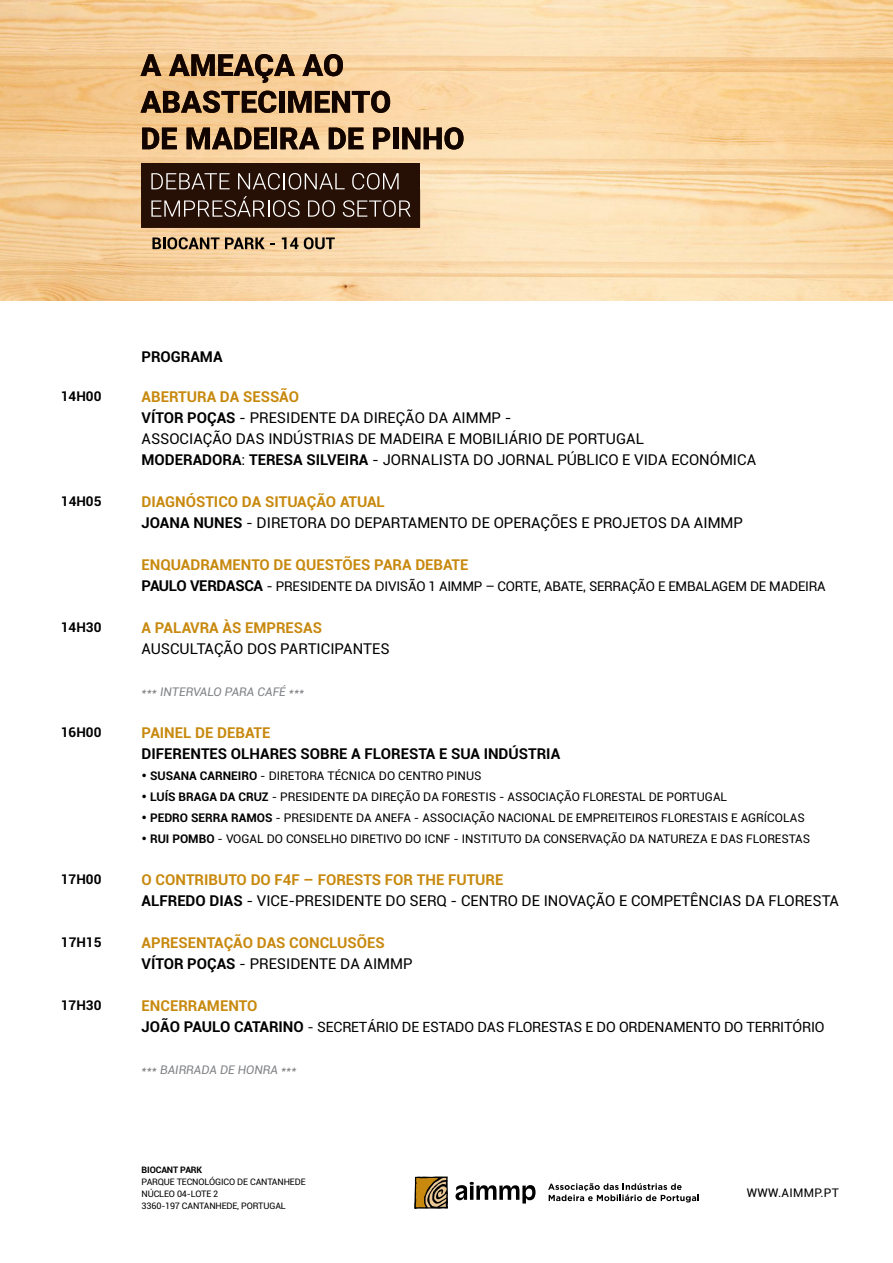
<style>
.page{position:relative;width:893px;height:1263px;background:#fff}
.page>*{position:absolute;margin:0;border:0;box-sizing:border-box;transform-origin:0 0}
.t1{font:15px/21px "Roboto";color:#000}
.t2{font:700 15px "Roboto";color:#c8890e}
.t3{font:700 15px "Roboto";color:#000}
.t4{font:14.25px "Roboto";letter-spacing:-.01em;color:#000}
.t5{font:13.5px "Roboto";letter-spacing:-.015em;color:#000}
.t6{font:700 13.5px "Roboto";color:#000}
.t7{font:12px "Roboto";color:#000}
.t8{font:italic 12px "Roboto";color:#808285}
.t9{font:12px "Roboto";letter-spacing:.025em;color:#000}
.t10{font:9px "Roboto";letter-spacing:-.015em;color:#000}
.t11{font:700 9px "Roboto";letter-spacing:-.015em;color:#000}
.s1{font-weight:700}
.s2{font-weight:700;font-size:15px}
.s3{font-size:14.25px}
</style>
<div class="page">
<img style="left:0;top:0;width:893px;height:301px">
<svg style="left:414px;top:1176px;width:34px;height:33px"></svg>
<svg style="left:455px;top:1182px;width:80px;height:21px"></svg>
<svg style="left:548px;top:1183px;width:151px;height:19px"></svg>
<svg style="left:140px;top:54px;width:21px;height:22px"></svg>
<svg style="left:169px;top:54px;width:126px;height:29px;background:#927351"></svg>
<svg style="left:302px;top:54px;width:41px;height:22px"></svg>
<svg style="left:140px;top:91px;width:136px;height:22px;background:#795c3f"></svg>
<div style="left:279px;top:91px;width:5px;height:22px;background:#120500"></div>
<svg style="left:288px;top:91px;width:102px;height:22px;background:#6e563e"></svg>
<svg style="left:142px;top:128px;width:35px;height:21px"></svg>
<svg style="left:187px;top:128px;width:82px;height:21px;background:#695039"></svg>
<div style="left:272px;top:128px;width:5px;height:21px;background:#120500"></div>
<svg style="left:280px;top:128px;width:40px;height:21px"></svg>
<svg style="left:329px;top:128px;width:34px;height:21px"></svg>
<svg style="left:373px;top:128px;width:17px;height:21px"></svg>
<div style="left:393px;top:128px;width:6px;height:21px;background:#120500"></div>
<svg style="left:402px;top:127px;width:61px;height:23px"></svg>
<div style="left:141px;top:163px;width:279px;height:27px;background:#260f05"></div>
<svg style="left:141px;top:173px;width:279px;height:55px"></svg>
<svg style="left:152px;top:237px;width:123px;height:12px"></svg>
<svg style="left:282px;top:237px;width:16px;height:12px"></svg>
<svg style="left:304px;top:237px;width:31px;height:12px"></svg>
<p class="t6" style="left:61px;top:387px;width:42px">14H00</p>
<p class="t6" style="left:61px;top:492px;width:42px">14H05</p>
<p class="t6" style="left:61px;top:618px;width:42px">14H30</p>
<p class="t6" style="left:61px;top:723px;width:42px">16H00</p>
<p class="t6" style="left:61px;top:870px;width:42px">17H00</p>
<p class="t6" style="left:61px;top:933px;width:42px">17H15</p>
<p class="t6" style="left:61px;top:996px;width:42px">17H30</p>
<p class="t3" style="left:142px;top:346px;width:82px">PROGRAMA</p>
<p class="t2" style="left:142px;top:386px;width:159px">ABERTURA DA SESSÃO</p>
<p class="t1" style="left:142px;top:407px;width:504px"><span class="s1">VÍTOR POÇAS</span> - PRESIDENTE DA DIREÇÃO DA AIMMP -<br>ASSOCIAÇÃO DAS INDÚSTRIAS DE MADEIRA E MOBILIÁRIO DE PORTUGAL</p>
<p class="t1" style="left:142px;top:449px;width:616px"><span class="s1">MODERADORA</span>: <span class="s1">TERESA SILVEIRA</span> - JORNALISTA DO JORNAL PÚBLICO E VIDA ECONÓMICA</p>
<p class="t2" style="left:142px;top:491px;width:245px">DIAGNÓSTICO DA SITUAÇÃO ATUAL</p>
<p class="t1" style="left:142px;top:512px;width:603px"><span class="s1">JOANA NUNES</span> - DIRETORA DO DEPARTAMENTO DE OPERAÇÕES E PROJETOS DA AIMMP</p>
<p class="t2" style="left:142px;top:554px;width:328px">ENQUADRAMENTO DE QUESTÕES PARA DEBATE</p>
<p class="t5" style="left:142px;top:577px;width:686px"><span class="s2">PAULO VERDASCA</span> <span class="s3">-</span> PRESIDENTE DA DIVISÃO 1 AIMMP – CORTE, ABATE, SERRAÇÃO E EMBALAGEM DE MADEIRA</p>
<p class="t2" style="left:142px;top:617px;width:182px">A PALAVRA ÀS EMPRESAS</p>
<p class="t1" style="left:142px;top:638px;width:250px">AUSCULTAÇÃO DOS PARTICIPANTES</p>
<p class="t8" style="left:142px;top:683px;width:164px">*** INTERVALO PARA CAFÉ ***</p>
<p class="t2" style="left:142px;top:722px;width:130px">PAINEL DE DEBATE</p>
<p class="t3" style="left:142px;top:743px;width:420px">DIFERENTES OLHARES SOBRE A FLORESTA E SUA INDÚSTRIA</p>
<p class="t7" style="left:142px;top:767px;width:341px">• <span class="s1">SUSANA CARNEIRO</span> - DIRETORA TÉCNICA DO CENTRO PINUS</p>
<p class="t7" style="left:142px;top:788px;width:587px">• <span class="s1">LUÍS BRAGA DA CRUZ</span> - PRESIDENTE DA DIREÇÃO DA FORESTIS - ASSOCIAÇÃO FLORESTAL DE PORTUGAL</p>
<p class="t7" style="left:142px;top:809px;width:665px">• <span class="s1">PEDRO SERRA RAMOS</span> - PRESIDENTE DA ANEFA - ASSOCIAÇÃO NACIONAL DE EMPREITEIROS FLORESTAIS E AGRÍCOLAS</p>
<p class="t7" style="left:142px;top:830px;width:670px">• <span class="s1">RUI POMBO</span> - VOGAL DO CONSELHO DIRETIVO DO ICNF - INSTITUTO DA CONSERVAÇÃO DA NATUREZA E DAS FLORESTAS</p>
<p class="t2" style="left:142px;top:869px;width:363px">O CONTRIBUTO DO F4F – FORESTS FOR THE FUTURE</p>
<p class="t1" style="left:142px;top:890px;width:699px"><span class="s1">ALFREDO DIAS</span> - VICE-PRESIDENTE DO SERQ - CENTRO DE INOVAÇÃO E COMPETÊNCIAS DA FLORESTA</p>
<p class="t2" style="left:142px;top:932px;width:245px">APRESENTAÇÃO DAS CONCLUSÕES</p>
<p class="t1" style="left:142px;top:953px;width:273px"><span class="s1">VÍTOR POÇAS</span> - PRESIDENTE DA AIMMP</p>
<p class="t2" style="left:142px;top:995px;width:117px">ENCERRAMENTO</p>
<p class="t4" style="left:142px;top:1017px;width:684px"><span class="s2">JOÃO PAULO CATARINO</span> - SECRETÁRIO DE ESTADO DAS FLORESTAS E DO ORDENAMENTO DO TERRITÓRIO</p>
<p class="t8" style="left:142px;top:1061px;width:157px">*** BAIRRADA DE HONRA ***</p>
<p class="t11" style="left:142px;top:1163px;width:62px">BIOCANT PARK</p>
<p class="t10" style="left:142px;top:1175px;width:165px">PARQUE TECNOLÓGICO DE CANTANHEDE</p>
<p class="t10" style="left:142px;top:1187px;width:78px">NÚCLEO 04-LOTE 2</p>
<p class="t10" style="left:142px;top:1199px;width:146px">3360-197 CANTANHEDE, PORTUGAL</p>
<p class="t9" style="left:747px;top:1184px;width:94px">WWW.AIMMP.PT</p>
</div>
